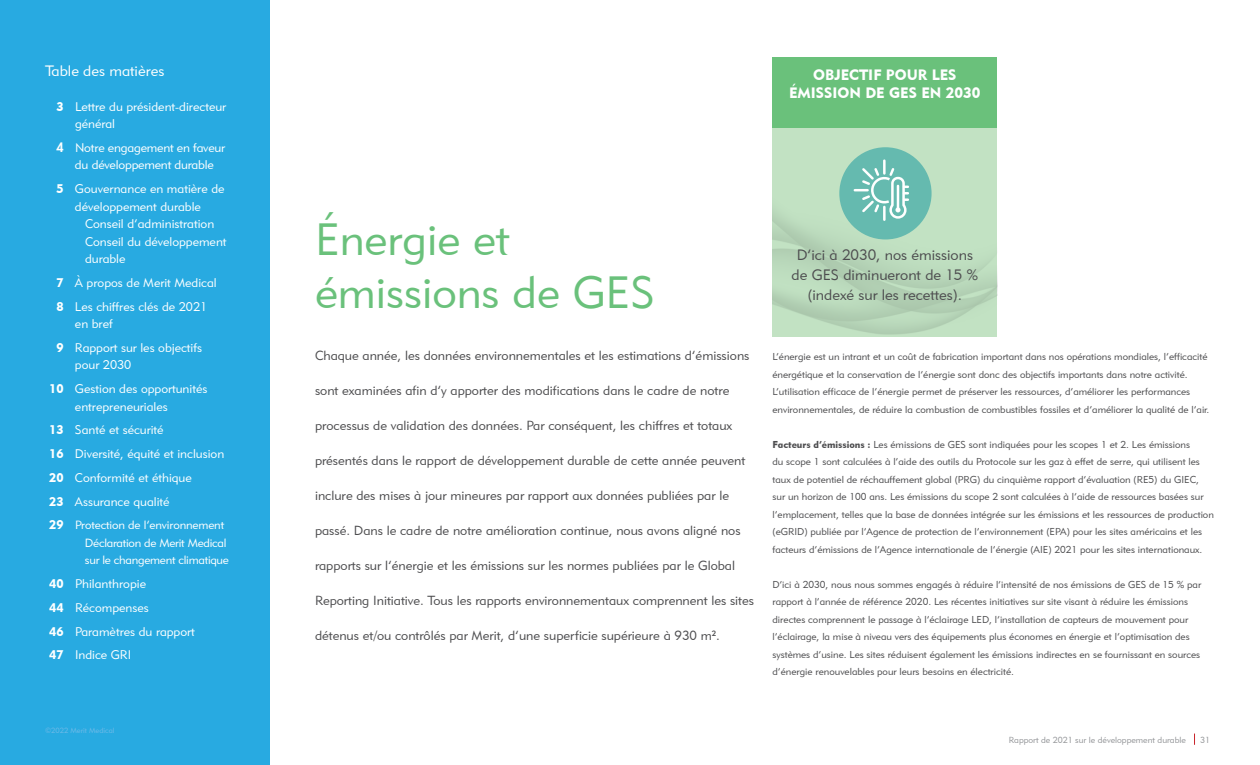
<style>
.page{position:relative;width:1260px;height:765px;background:#fff}
.page>*{position:absolute;margin:0;border:0;box-sizing:border-box;transform-origin:0 0}
.t1{font:45px/52.5px "Geometric 415 BT Lite A";color:#6ac17b}
.t2{font:15px/20px "Geometric 415 BT Lite A";color:#4d4d4f;text-align:center}
.t3{font:15px/17.5px "Geometric 415 BT Black A";color:#fff;text-align:center}
.t4{font:15px "Geometric 415 BT Lite A";color:#fff}
.t5{font:13.12px "Geometric 415 BT Lite A";color:#4d4d4f}
.t6{font:12.5px/23.8px "Geometric 415 BT Lite A";color:#fff}
.t7{font:11.88px/17.5px "Geometric 415 BT Lite A";letter-spacing:-.02em;color:#fff}
.t8{font:10px/17.5px "Geometric 415 BT Lite A";color:#4d4d4f}
.t9{font:8.75px "Geometric 415 BT Lite A";color:#939598}
.t10{font:7.5px "Geometric 415 BT Lite A";color:#6ebae8}
.s1{font-family:"Geometric 415 BT Black A"}
.s2{font-family:"Futura Std";font-weight:800}
.s3{font-family:"Geometric 415 BT Black A";font-size:12.5px}
</style>
<div class="page">
<div style="left:0;top:0;width:270px;height:765px;background:#28aae1"></div>
<svg style="left:772px;top:126px;width:225px;height:210px;background:#bcdcbd"></svg>
<div style="left:772px;top:57px;width:225px;height:71px;background:#6ac17b"></div>
<div style="left:839px;top:147px;width:93px;height:92px;background:#65baaf;border-radius:50%"></div>
<svg style="left:855px;top:161px;width:53px;height:59px"></svg>
<h2 class="t4" style="left:45px;top:61px;width:121px">Table des matières</h2>
<p class="t6" style="left:75px;top:97px;width:153px;line-height:17.5px;text-indent:-18px"><span class="s1">3</span> Lettre du président-directeur général</p>
<p class="t6" style="left:57px;top:139px;width:170px;line-height:17.5px;text-align:center"><span class="s2">4</span> Notre engagement en faveur du développement durable</p>
<p class="t6" style="left:57px;top:180px;width:170px;line-height:17.5px;text-align:center"><span class="s1">5</span> Gouvernance en matière de développement durable</p>
<p class="t6" style="left:85px;top:215px;width:143px;line-height:17.5px">Conseil d’administration<br>Conseil du développement durable</p>
<p class="t6" style="left:57px;top:271px;width:162px"><span class="s1">7</span> À propos de Merit Medical<br><span class="s1">8</span> Les chiffres clés de 2021</p>
<p class="t6" style="left:57px;top:312px;width:147px;text-indent:18px">en bref<br><span class="s1">9</span> Rapport sur les objectifs</p>
<p class="t6" style="left:49px;top:353px;width:160px;text-indent:26px">pour 2030<br><span class="s1">10</span> Gestion des opportunités</p>
<p class="t6" style="left:49px;top:394px;width:177px;text-indent:26px">entrepreneuriales<br><span class="s1">13</span> Santé et sécurité<br><span class="s1">16</span> Diversité, équité et inclusion<br><span class="s1">20</span> Conformité et éthique<br><span class="s1">23</span> Assurance qualité</p>
<p class="t7" style="left:85px;top:516px;width:145px;text-indent:-36px"><span class="s3">29</span> Protection de l’environnement<br>Déclaration de Merit Medical sur le changement climatique</p>
<p class="t6" style="left:49px;top:572px;width:147px"><span class="s1">40</span> Philanthropie<br><span class="s1">44</span> Récompenses<br><span class="s1">46</span> Paramètres du rapport<br><span class="s1">47</span> Indice GRI</p>
<p class="t10" style="left:45px;top:726px;width:71px">©2022 Merit Medical</p>
<h2 class="t3" style="left:789px;top:66px;width:193px">OBJECTIF POUR LES<br>ÉMISSION DE GES EN 2030</h2>
<h1 class="t1" style="left:315px;top:212px;width:341px">Énergie et émissions de GES</h1>
<h3 class="t5" style="left:315px;top:347px;width:436px">Chaque année, les données environnementales et les estimations d’émissions</h3>
<h3 class="t5" style="left:315px;top:382px;width:416px">sont examinées afin d’y apporter des modifications dans le cadre de notre</h3>
<h3 class="t5" style="left:315px;top:417px;width:419px">processus de validation des données. Par conséquent, les chiffres et totaux</h3>
<h3 class="t5" style="left:315px;top:452px;width:432px">présentés dans le rapport de développement durable de cette année peuvent</h3>
<h3 class="t5" style="left:315px;top:487px;width:416px">inclure des mises à jour mineures par rapport aux données publiées par le</h3>
<h3 class="t5" style="left:315px;top:522px;width:427px">passé. Dans le cadre de notre amélioration continue, nous avons aligné nos</h3>
<h3 class="t5" style="left:315px;top:557px;width:422px">rapports sur l’énergie et les émissions sur les normes publiées par le Global</h3>
<h3 class="t5" style="left:315px;top:592px;width:441px">Reporting Initiative. Tous les rapports environnementaux comprennent les sites</h3>
<h3 class="t5" style="left:315px;top:627px;width:406px">détenus et/ou contrôlés par Merit, d’une superficie supérieure à 930 m<sup>2</sup>.</h3>
<h2 class="t2" style="left:792px;top:245px;width:188px">D’ici à 2030, nos émissions de GES diminueront de 15 % (indexé sur les recettes).</h2>
<p class="t8" style="left:772px;top:348px;width:438px">L’énergie est un intrant et un coût de fabrication important dans nos opérations mondiales, l’efficacité énergétique et la conservation de l’énergie sont donc des objectifs importants dans notre activité.<br>L’utilisation efficace de l’énergie permet de préserver les ressources, d’améliorer les performances environnementales, de réduire la combustion de combustibles fossiles et d’améliorer la qualité de l’air.</p>
<p class="t8" style="left:772px;top:435px;width:443px"><span class="s1">Facteurs d’émissions :</span> Les émissions de GES sont indiquées pour les scopes 1 et 2. Les émissions<br>du scope 1 sont calculées à l’aide des outils du Protocole sur les gaz à effet de serre, qui utilisent les taux de potentiel de réchauffement global (PRG) du cinquième rapport d’évaluation (RE5) du GIEC, sur un horizon de 100 ans. Les émissions du scope 2 sont calculées à l’aide de ressources basées sur l’emplacement, telles que la base de données intégrée sur les émissions et les ressources de production (eGRID) publiée par l’Agence de protection de l’environnement (EPA) pour les sites américains et les facteurs d’émissions de l’Agence internationale de l’énergie (AIE) 2021 pour les sites internationaux.</p>
<p class="t8" style="left:772px;top:575px;width:430px">D’ici à 2030, nous nous sommes engagés à réduire l’intensité de nos émissions de GES de 15 % par rapport à l’année de référence 2020. Les récentes initiatives sur site visant à réduire les émissions directes comprennent le passage à l’éclairage LED, l’installation de capteurs de mouvement pour l’éclairage, la mise à niveau vers des équipements plus économes en énergie et l’optimisation des systèmes d’usine. Les sites réduisent également les émissions indirectes en se fournissant en sources d’énergie renouvelables pour leurs besoins en électricité.</p>
<p class="t9" style="left:1009px;top:734px;width:179px">Rapport de 2021 sur le développement durable</p>
<p class="t9" style="left:1200px;top:734px;width:11px">31</p>
</div>
